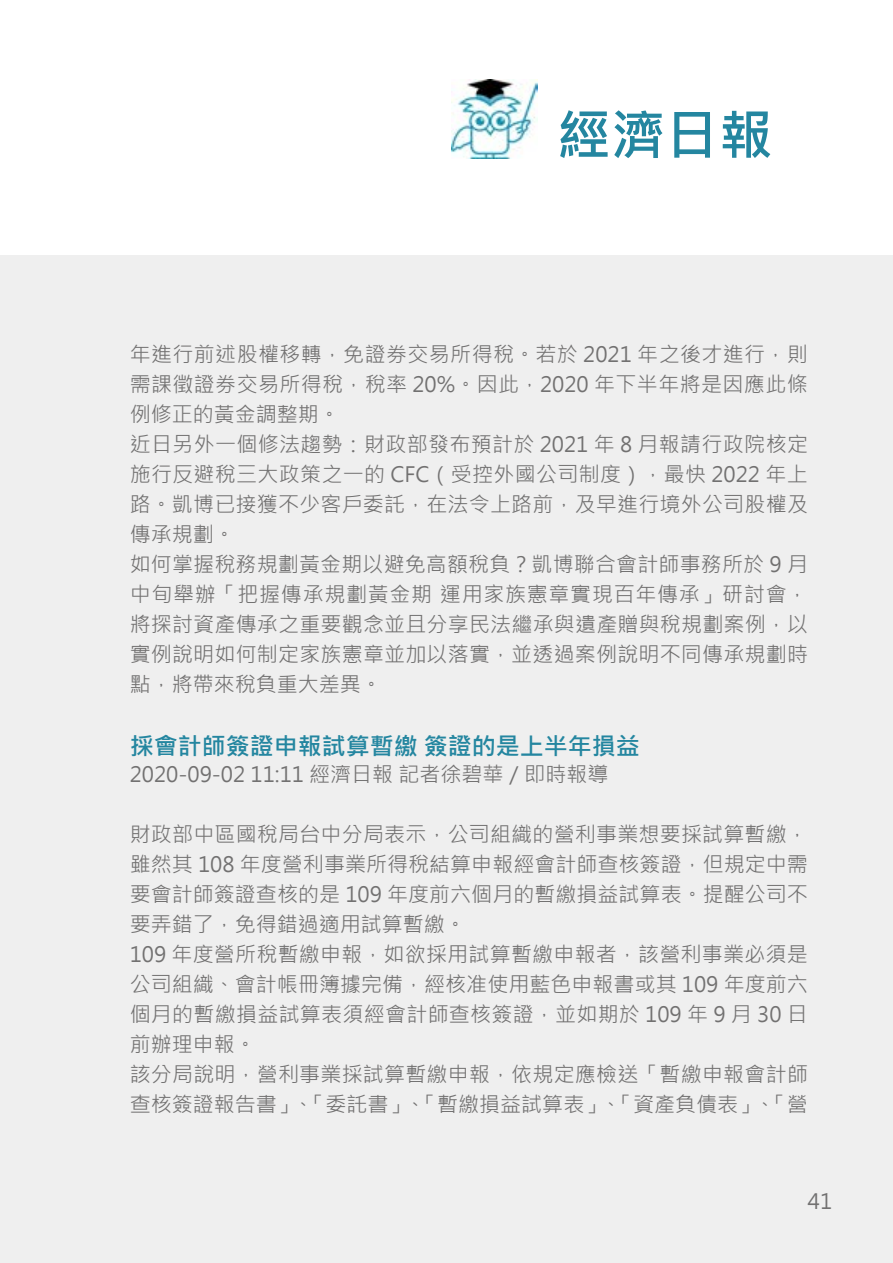
<style>
.page{position:relative;width:893px;height:1263px;background:#fff}
.page>*{position:absolute;margin:0;border:0;box-sizing:border-box;transform-origin:0 0}
.t1{font:700 54px "Microsoft Jheng Hei";color:#2486a0}
.t2{font:700 24px "Microsoft Jheng Hei";color:#2486a0}
.t3{font:21px/30px "Microsoft Jheng Hei";letter-spacing:.01em;color:#727171}
</style>
<div class="page">
<div style="left:0;top:256px;width:893px;height:1007px;background:#efefef"></div>
<img style="left:451px;top:79px;width:87px;height:79px">
<h1 class="t1" style="left:557px;top:101px;width:217px">經濟日報</h1>
<p class="t3" style="left:130px;top:339px;width:680px">年進行前述股權移轉，免證券交易所得稅。若於 2021 年之後才進行，則需課徵證券交易所得稅，稅率 20%。因此，2020 年下半年將是因應此條例修正的黃金調整期。<br>近日另外一個修法趨勢：財政部發布預計於 2021 年 8 月報請行政院核定施行反避稅三大政策之一的 CFC（受控外國公司制度），最快 2022 年上路。凱博已接獲不少客戶委託，在法令上路前，及早進行境外公司股權及傳承規劃。<br>如何掌握稅務規劃黃金期以避免高額稅負？凱博聯合會計師事務所於 9 月中旬舉辦「把握傳承規劃黃金期 運用家族憲章實現百年傳承」研討會，將探討資產傳承之重要觀念並且分享民法繼承與遺產贈與稅規劃案例，以實例說明如何制定家族憲章並加以落實，並透過案例說明不同傳承規劃時點，將帶來稅負重大差異。</p>
<p class="t2" style="left:130px;top:731px;width:511px">採會計師簽證申報試算暫繳 簽證的是上半年損益</p>
<p class="t3" style="left:130px;top:759px;width:480px">2020-09-02 11:11 經濟日報 記者徐碧華／即時報導</p>
<p class="t3" style="left:130px;top:819px;width:680px">財政部中區國稅局台中分局表示，公司組織的營利事業想要採試算暫繳，雖然其 108 年度營利事業所得稅結算申報經會計師查核簽證，但規定中需要會計師簽證查核的是 109 年度前六個月的暫繳損益試算表。提醒公司不要弄錯了，免得錯過適用試算暫繳。<br>109 年度營所稅暫繳申報，如欲採用試算暫繳申報者，該營利事業必須是公司組織、會計帳冊簿據完備，經核准使用藍色申報書或其 109 年度前六個月的暫繳損益試算表須經會計師查核簽證，並如期於 109 年 9 月 30 日前辦理申報。<br>該分局說明，營利事業採試算暫繳申報，依規定應檢送「暫繳申報會計師查核簽證報告書」、「委託書」、「暫繳損益試算表」、「資產負債表」、「營</p>
<p class="t3" style="left:808px;top:1187px;width:26px">41</p>
</div>
